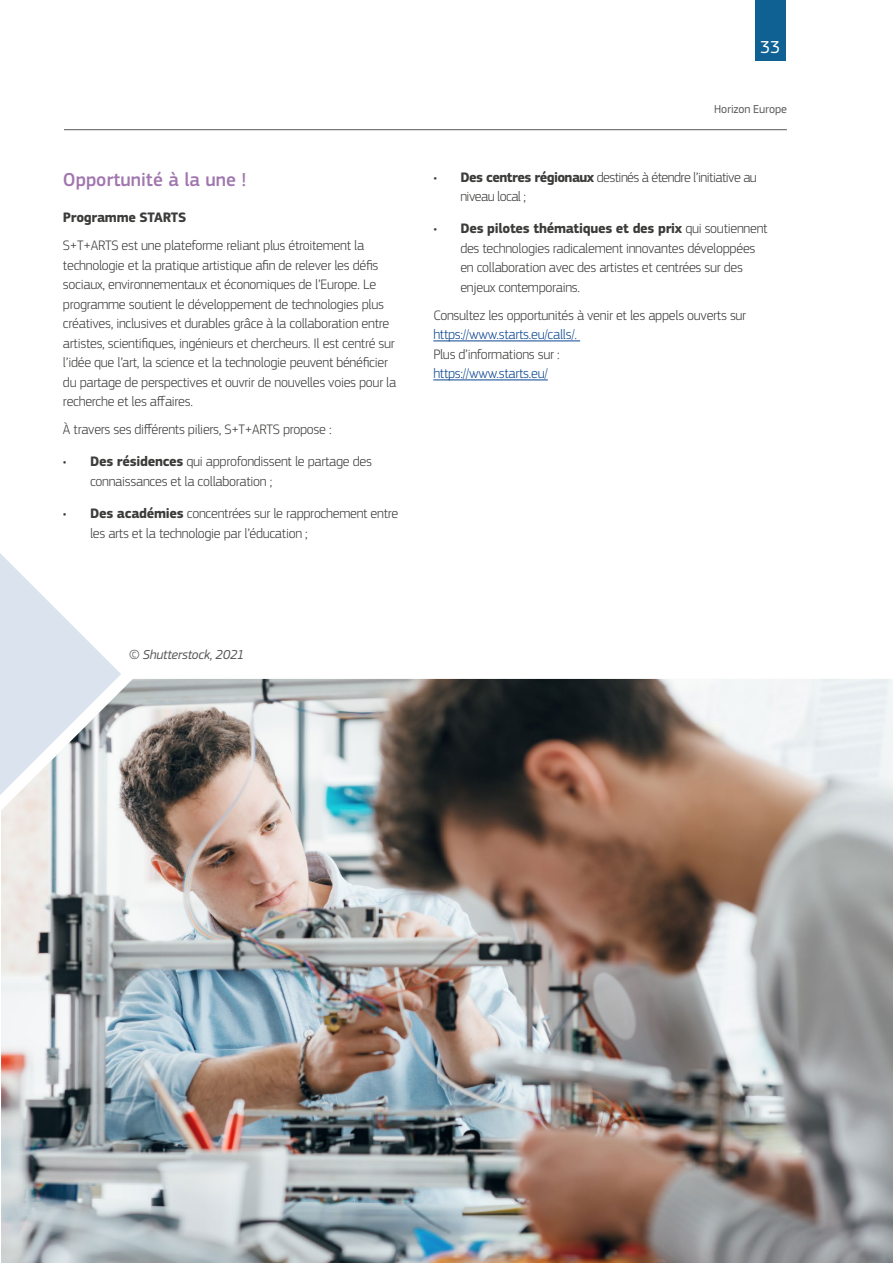
<style>
.page{position:relative;width:893px;height:1263px;background:#fff}
.page>*{position:absolute;margin:0;border:0;box-sizing:border-box;transform-origin:0 0}
.Heading_Purple__H2{font:500 19.5px "EC Square Sans Pro";color:#a076ae}
.t1{font:18px "EC Square Sans Pro";color:#fff}
.Body_Copy_Normal_80{font:300 14.25px/19.5px "EC Square Sans Pro";letter-spacing:-.02em;color:#3c3c3b}
.Body_Copy_Bullets_LV{font:300 14.25px/19.5px "EC Square Sans Pro";letter-spacing:-.02em;color:#3c3c3b}
.Body_Copy_Bullets_LV-2{font:300 14.25px/19.5px "EC Square Sans Pro";letter-spacing:-.04em;color:#3c3c3b}
.Body_Copy_Normal_80-2{font:700 14.25px "EC Square Sans Pro";letter-spacing:-.02em;color:#3c3c3b}
.t2{font:italic 13.5px "EC Square Sans Pro";letter-spacing:-.015em;color:#575756}
.t3{font:12px "EC Square Sans Pro";letter-spacing:-.005em;color:#575756}
.s1{font-weight:700}
.s2{color:#0b4691}
</style>
<div class="page">
<img style="left:1px;top:679px;width:892px;height:584px">
<hr style="left:433px;top:341px;width:147px;height:1px;background:#0b4691">
<hr style="left:433px;top:380px;width:115px;height:1px;background:#0b4691">
<svg style="left:0;top:553px;width:121px;height:242px"></svg>
<hr style="left:64px;top:129px;width:723px;height:1px;background:#575756">
<div style="left:755px;top:0;width:31px;height:61px;background:#0e6192"></div>
<p class="Heading_Purple__H2" style="left:63px;top:168px;width:185px">Opportunité à la une !</p>
<p class="Body_Copy_Normal_80-2" style="left:63px;top:209px;width:125px">Programme STARTS</p>
<p class="Body_Copy_Normal_80" style="left:63px;top:236px;width:335px">S+T+ARTS est une plateforme reliant plus étroitement la technologie et la pratique artistique afin de relever les défis sociaux, environnementaux et économiques de l’Europe. Le programme soutient le développement de technologies plus créatives, inclusives et durables grâce à la collaboration entre artistes, scientifiques, ingénieurs et chercheurs. Il est centré sur l’idée que l’art, la science et la technologie peuvent bénéficier du partage de perspectives et ouvrir de nouvelles voies pour la recherche et les affaires.</p>
<p class="Body_Copy_Normal_80" style="left:63px;top:420px;width:270px">À travers ses différents piliers, S+T+ARTS propose :</p>
<p class="Body_Copy_Bullets_LV" style="left:90px;top:452px;width:283px;text-indent:-27px">• <span class="s1">Des résidences</span> qui approfondissent le partage des connaissances et la collaboration ;</p>
<p class="Body_Copy_Bullets_LV" style="left:90px;top:504px;width:310px;text-indent:-27px">• <span class="s1">Des académies</span> concentrées sur le rapprochement entre les arts et la technologie par l’éducation ;</p>
<p class="t1" style="left:760px;top:36px;width:22px">33</p>
<p class="t3" style="left:714px;top:102px;width:74px">Horizon Europe</p>
<p class="Body_Copy_Bullets_LV-2" style="left:460px;top:167px;width:298px;text-indent:-27px">• <span class="s1">Des centres régionaux</span> destinés à étendre l’initiative au niveau local ;</p>
<p class="Body_Copy_Bullets_LV" style="left:460px;top:219px;width:309px;text-indent:-27px">• <span class="s1">Des pilotes thématiques et des prix</span> qui soutiennent des technologies radicalement innovantes développées en collaboration avec des artistes et centrées sur des enjeux contemporains.</p>
<p class="Body_Copy_Normal_80" style="left:433px;top:305px;width:314px">Consultez les opportunités à venir et les appels ouverts sur <span class="s2">https://www.starts.eu/calls/.<br></span>Plus d’informations sur :<br><span class="s2">https://www.starts.eu/</span></p>
<p class="t2" style="left:129px;top:646px;width:117px">© Shutterstock, 2021</p>
</div>
